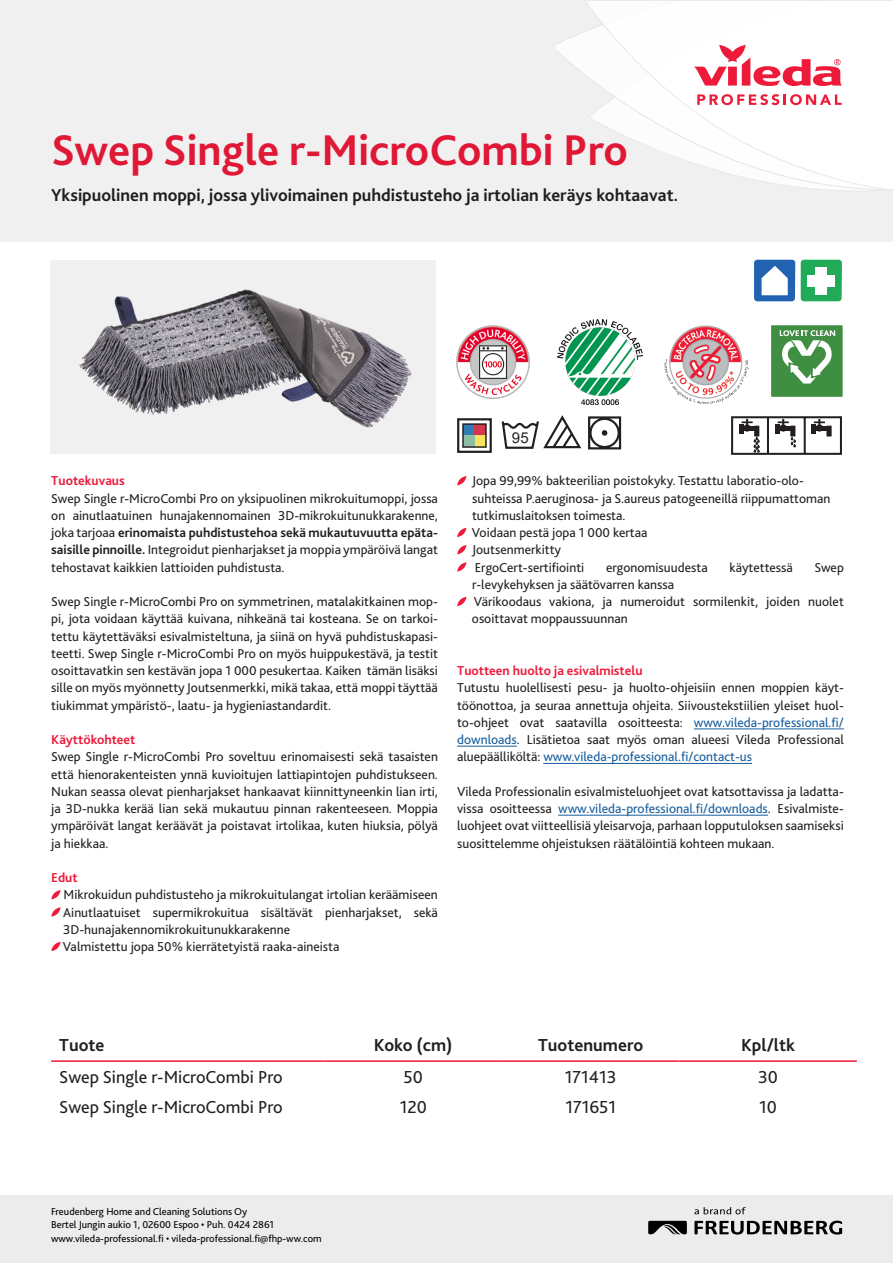
<style>
.page{position:relative;width:893px;height:1263px;background:#fff}
.page>*{position:absolute;margin:0;border:0;box-sizing:border-box;transform-origin:0 0}
.t1{font:700 45px "Bliss 2";color:#ed1a3a}
.t2{font:18.15px "Bliss 2";color:#231f20}
.t3{font:700 18.15px "Bliss 2";color:#231f20}
.t4{font:700 18px "Bliss 2";color:#231f20}
.t5{font:15px "Arial";color:#231f20}
.t6{font:13.5px/17.2px "Bliss 2";color:#231f20;text-align:justify}
.t7{font:700 13.5px "Bliss 2";color:#ed1a3a}
.t8{font:10.5px "Bliss 2";color:#000001}
.s1{font-weight:700}
.s2{color:#175d9e}
</style>
<div class="page">
<svg style="left:51px;top:890px;width:10px;height:9px"></svg>
<svg style="left:51px;top:907px;width:10px;height:10px"></svg>
<svg style="left:51px;top:942px;width:10px;height:9px"></svg>
<hr style="left:694px;top:728px;width:150px;height:1px;background:#175d9e">
<hr style="left:457px;top:746px;width:60px;height:1px;background:#175d9e">
<hr style="left:543px;top:763px;width:209px;height:1px;background:#175d9e">
<hr style="left:558px;top:815px;width:210px;height:1px;background:#175d9e">
<svg style="left:457px;top:476px;width:9px;height:9px"></svg>
<svg style="left:457px;top:528px;width:9px;height:9px"></svg>
<svg style="left:457px;top:545px;width:9px;height:9px"></svg>
<svg style="left:457px;top:562px;width:9px;height:10px"></svg>
<svg style="left:457px;top:597px;width:9px;height:9px"></svg>
<div style="left:0;top:1195px;width:893px;height:68px;background:#ececec"></div>
<svg style="left:694px;top:1220px;width:148px;height:14px"></svg>
<svg style="left:648px;top:1221px;width:39px;height:13px"></svg>
<svg style="left:694px;top:1207px;width:52px;height:7px"></svg>
<div style="left:0;top:0;width:893px;height:241px;background:#f0f0f0"></div>
<svg style="left:557px;top:33px;width:27px;height:39px"></svg>
<svg style="left:584px;top:1px;width:309px;height:189px"></svg>
<svg style="left:697px;top:94px;width:145px;height:11px"></svg>
<svg style="left:694px;top:45px;width:148px;height:42px"></svg>
<img style="left:51px;top:260px;width:385px;height:194px">
<div style="left:463px;top:424px;width:11px;height:12px;background:#317cb3"></div>
<div style="left:474px;top:424px;width:12px;height:12px;background:#d5374c"></div>
<div style="left:474px;top:436px;width:12px;height:11px;background:#f7e360"></div>
<div style="left:463px;top:436px;width:11px;height:11px;background:#8fbea6"></div>
<div style="left:462px;top:423px;width:25px;height:25px;border:1px solid #231f20"></div>
<div style="left:457px;top:418px;width:35px;height:35px;border:2px solid #231f20"></div>
<svg style="left:731px;top:416px;width:111px;height:39px"></svg>
<img style="left:456px;top:325px;width:74px;height:74px">
<img style="left:557px;top:319px;width:85px;height:85px">
<img style="left:664px;top:325px;width:85px;height:79px">
<div style="left:770px;top:325px;width:73px;height:72px;background:#408e42"></div>
<div style="left:770px;top:324px;width:74px;height:74px;border:1px solid #fff"></div>
<svg style="left:780px;top:330px;width:55px;height:54px"></svg>
<div style="left:801px;top:260px;width:41px;height:41px;background:#21ab58;border-radius:3px"></div>
<div style="left:816px;top:267px;width:11px;height:27px;background:#fff"></div>
<div style="left:807px;top:275px;width:28px;height:11px;background:#fff"></div>
<div style="left:754px;top:260px;width:41px;height:41px;background:#2163b0;border-radius:3px"></div>
<svg style="left:762px;top:266px;width:26px;height:29px"></svg>
<svg style="left:501px;top:415px;width:121px;height:35px"></svg>
<hr style="left:51px;top:1060px;width:274px;height:2px;background:#ed1a3a">
<hr style="left:325px;top:1060px;width:177px;height:2px;background:#ed1a3a">
<hr style="left:502px;top:1060px;width:177px;height:2px;background:#ed1a3a">
<hr style="left:679px;top:1060px;width:178px;height:2px;background:#ed1a3a">
<h1 class="t1" style="left:51px;top:122px;width:578px">Swep Single r-MicroCombi Pro</h1>
<h3 class="t4" style="left:51px;top:184px;width:629px">Yksipuolinen moppi, jossa ylivoimainen puhdistusteho ja irtolian keräys kohtaavat.</h3>
<p class="t7" style="left:51px;top:472px;width:75px">Tuotekuvaus</p>
<p class="t6" style="left:51px;top:489px;width:388px">Swep Single r-MicroCombi Pro on yksipuolinen mikrokuitumoppi, jossa on ainutlaatuinen hunajakennomainen 3D-mikrokuitunukkarakenne, joka tarjoaa <span class="s1">erinomaista puhdistustehoa sekä mukautuvuutta epäta&shy;saisille pinnoille.</span> Integroidut pienharjakset ja moppia ympäröivä langat tehostavat kaikkien lattioiden puhdistusta.</p>
<p class="t6" style="left:51px;top:593px;width:388px">Swep Single r-MicroCombi Pro on symmetrinen, matalakitkainen mop&shy;pi, jota voidaan käyttää kuivana, nihkeänä tai kosteana. Se on tarkoi&shy;tettu käytettäväksi esivalmisteltuna, ja siinä on hyvä puhdistuskapasi&shy;teetti. Swep Single r-MicroCombi Pro on myös huippukestävä, ja testit osoittavatkin sen kestävän jopa 1 000 pesukertaa. Kaiken tämän lisäksi sille on myös myönnetty Joutsenmerkki, mikä takaa, että moppi täyttää tiukimmat ympäristö-, laatu- ja hygieniastandardit.</p>
<p class="t7" style="left:51px;top:731px;width:86px">Käyttökohteet</p>
<p class="t6" style="left:51px;top:748px;width:388px">Swep Single r-MicroCombi Pro soveltuu erinomaisesti sekä tasaisten että hienorakenteisten ynnä kuvioitujen lattiapintojen puhdistukseen.<br>Nukan seassa olevat pienharjakset hankaavat kiinnittyneenkin lian irti, ja 3D-nukka kerää lian sekä mukautuu pinnan rakenteeseen. Moppia ympäröivät langat keräävät ja poistavat irtolikaa, kuten hiuksia, pölyä ja hiekkaa.</p>
<p class="t7" style="left:51px;top:869px;width:28px">Edut</p>
<p class="t6" style="left:64px;top:886px;width:376px">Mikrokuidun puhdistusteho ja mikrokuitulangat irtolian keräämiseen</p>
<p class="t6" style="left:63px;top:903px;width:376px">Ainutlaatuiset supermikrokuitua sisältävät pienharjakset, sekä<br>3D-hunajakennomikrokuitunukkarakenne</p>
<p class="t6" style="left:63px;top:938px;width:278px">Valmistettu jopa 50% kierrätetyistä raaka-aineista</p>
<p class="t5" style="left:512px;top:427px;width:18px">95</p>
<p class="t6" style="left:472px;top:472px;width:360px;text-align:left">Jopa 99,99% bakteerilian poistokyky. Testattu laboratio-olo&shy;suhteissa P.aeruginosa- ja S.aureus patogeeneillä riippumattoman tutkimuslaitoksen toimesta.</p>
<p class="t6" style="left:472px;top:524px;width:177px">Voidaan pestä jopa 1 000 kertaa</p>
<p class="t6" style="left:472px;top:541px;width:90px">Joutsenmerkitty</p>
<p class="t6" style="left:475px;top:558px;width:111px">ErgoCert-sertifiointi</p>
<p class="t6" style="left:606px;top:558px;width:103px">ergonomisuudesta</p>
<p class="t6" style="left:729px;top:558px;width:65px">käytettessä</p>
<p class="t6" style="left:814px;top:558px;width:31px">Swep</p>
<p class="t6" style="left:472px;top:576px;width:203px">r-levykehyksen ja säätövarren kanssa</p>
<p class="t6" style="left:472px;top:593px;width:373px">Värikoodaus vakiona, ja numeroidut sormilenkit, joiden nuolet osoittavat moppaussuunnan</p>
<p class="t7" style="left:457px;top:662px;width:187px">Tuotteen huolto ja esivalmistelu</p>
<p class="t6" style="left:457px;top:679px;width:388px">Tutustu huolellisesti pesu- ja huolto-ohjeisiin ennen moppien käyt&shy;töönottoa, ja seuraa annettuja ohjeita. Siivoustekstiilien yleiset huol&shy;to-ohjeet ovat saatavilla osoitteesta: <span class="s2">www.vileda-professional.fi/ downloads</span>. Lisätietoa saat myös oman alueesi Vileda Professional aluepäälliköltä: <span class="s2">www.vileda-professional.fi/contact-us</span></p>
<p class="t6" style="left:457px;top:783px;width:388px">Vileda Professionalin esivalmisteluohjeet ovat katsottavissa ja ladatta&shy;vissa osoitteessa <span class="s2">www.vileda-professional.fi/downloads</span>. Esivalmiste&shy;luohjeet ovat viitteellisiä yleisarvoja, parhaan lopputuloksen saamiseksi suosittelemme ohjeistuksen räätälöintiä kohteen mukaan.</p>
<p class="t3" style="left:59px;top:1033px;width:47px">Tuote</p>
<p class="t3" style="left:374px;top:1033px;width:80px">Koko (cm)</p>
<p class="t3" style="left:538px;top:1033px;width:107px">Tuotenumero</p>
<p class="t3" style="left:741px;top:1033px;width:56px">Kpl/ltk</p>
<p class="t2" style="left:59px;top:1066px;width:225px">Swep Single r-MicroCombi Pro</p>
<p class="t2" style="left:403px;top:1066px;width:21px">50</p>
<p class="t2" style="left:565px;top:1066px;width:53px">171413</p>
<p class="t2" style="left:758px;top:1066px;width:21px">30</p>
<p class="t2" style="left:59px;top:1096px;width:225px">Swep Single r-MicroCombi Pro</p>
<p class="t2" style="left:400px;top:1096px;width:29px">120</p>
<p class="t2" style="left:565px;top:1096px;width:52px">171651</p>
<p class="t2" style="left:759px;top:1096px;width:19px">10</p>
<p class="t8" style="left:51px;top:1204px;width:198px">Freudenberg Home and Cleaning Solutions Oy</p>
<p class="t8" style="left:51px;top:1218px;width:224px">Bertel Jungin aukio 1, 02600 Espoo • Puh. 0424 2861</p>
<p class="t8" style="left:51px;top:1231px;width:272px">www.vileda-professional.fi • vileda-professional.fi@fhp-ww.com</p>
</div>
